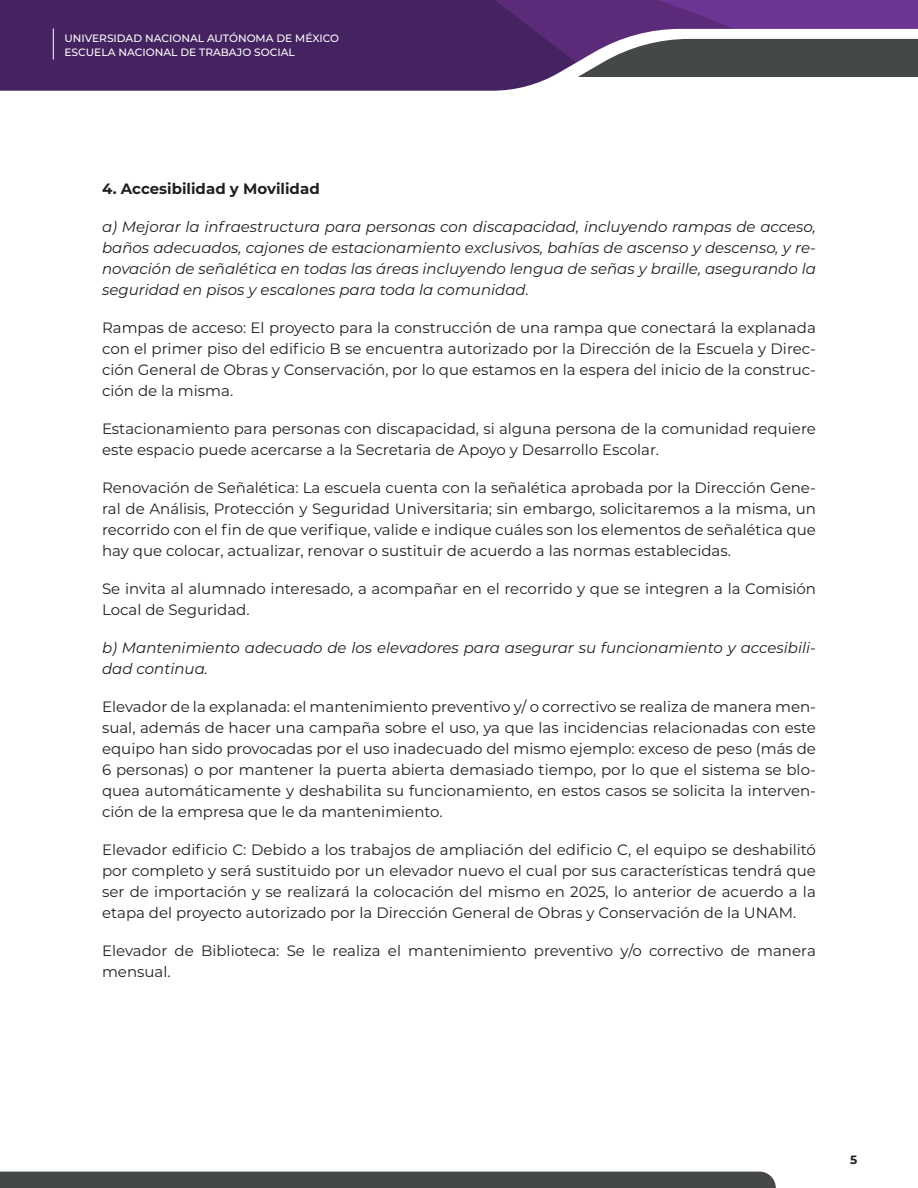
<style>
.page{position:relative;width:918px;height:1188px;background:#fff}
.page>*{position:absolute;margin:0;border:0;box-sizing:border-box;transform-origin:0 0}
.t1{font:15px/21px "Montserrat";color:#231f20;text-align:justify}
.t2{font:italic 15px/21px "Montserrat";color:#231f20;text-align:justify}
.t3{font:700 15px "Montserrat";color:#231f20}
.t4{font:700 12px "Montserrat";color:#231f20}
.t5{font:500 10.65px/13.5px "Montserrat";color:#fff}
</style>
<div class="page">
<div style="left:755px;top:0;width:163px;height:29px;background:#6c3595"></div>
<svg style="left:586px;top:0;width:169px;height:29px;fill:#5b2b7a"></svg>
<svg style="left:0;top:0;width:586px;height:29px;fill:#442360"></svg>
<svg style="left:0;top:29px;width:918px;height:62px;fill:#442360"></svg>
<div style="left:0;top:1172px;width:776px;height:16px;background:#454849"></div>
<hr style="left:53px;top:28px;width:1px;height:32px;background:#fff">
<p class="t5" style="left:64px;top:31px;width:276px">UNIVERSIDAD NACIONAL AUTÓNOMA DE MÉXICO<br>ESCUELA NACIONAL DE TRABAJO SOCIAL</p>
<p class="t3" style="left:102px;top:178px;width:219px">4. Accesibilidad y Movilidad</p>
<p class="t2" style="left:102px;top:215px;width:715px">a) Mejorar la infraestructura para personas con discapacidad, incluyendo rampas de acceso, baños adecuados, cajones de estacionamiento exclusivos, bahías de ascenso y descenso, y re&shy;novación de señalética en todas las áreas incluyendo lengua de señas y braille, asegurando la seguridad en pisos y escalones para toda la comunidad.</p>
<p class="t1" style="left:102px;top:316px;width:715px">Rampas de acceso: El proyecto para la construcción de una rampa que conectará la explanada con el primer piso del edificio B se encuentra autorizado por la Dirección de la Escuela y Direc&shy;ción General de Obras y Conservación, por lo que estamos en la espera del inicio de la construc&shy;ción de la misma.</p>
<p class="t1" style="left:102px;top:417px;width:715px">Estacionamiento para personas con discapacidad, si alguna persona de la comunidad requiere este espacio puede acercarse a la Secretaria de Apoyo y Desarrollo Escolar.</p>
<p class="t1" style="left:102px;top:476px;width:715px">Renovación de Señalética: La escuela cuenta con la señalética aprobada por la Dirección Gene&shy;ral de Análisis, Protección y Seguridad Universitaria; sin embargo, solicitaremos a la misma, un recorrido con el fin de que verifique, valide e indique cuáles son los elementos de señalética que hay que colocar, actualizar, renovar o sustituir de acuerdo a las normas establecidas.</p>
<p class="t1" style="left:102px;top:577px;width:715px">Se invita al alumnado interesado, a acompañar en el recorrido y que se integren a la Comisión<br>Local de Seguridad.</p>
<p class="t2" style="left:102px;top:636px;width:715px">b) Mantenimiento adecuado de los elevadores para asegurar su funcionamiento y accesibili&shy;dad continua.</p>
<p class="t1" style="left:102px;top:695px;width:715px">Elevador de la explanada: el mantenimiento preventivo y/ o correctivo se realiza de manera men&shy;sual, además de hacer una campaña sobre el uso, ya que las incidencias relacionadas con este equipo han sido provocadas por el uso inadecuado del mismo ejemplo: exceso de peso (más de 6 personas) o por mantener la puerta abierta demasiado tiempo, por lo que el sistema se blo&shy;quea automáticamente y deshabilita su funcionamiento, en estos casos se solicita la interven&shy;ción de la empresa que le da mantenimiento.</p>
<p class="t1" style="left:102px;top:838px;width:715px">Elevador edificio C: Debido a los trabajos de ampliación del edificio C, el equipo se deshabilitó por completo y será sustituido por un elevador nuevo el cual por sus características tendrá que ser de importación y se realizará la colocación del mismo en 2025, lo anterior de acuerdo a la etapa del proyecto autorizado por la Dirección General de Obras y Conservación de la UNAM.</p>
<p class="t1" style="left:102px;top:939px;width:715px">Elevador de Biblioteca: Se le realiza el mantenimiento preventivo y/o correctivo de manera mensual.</p>
<p class="t4" style="left:850px;top:1151px;width:9px">5</p>
</div>
